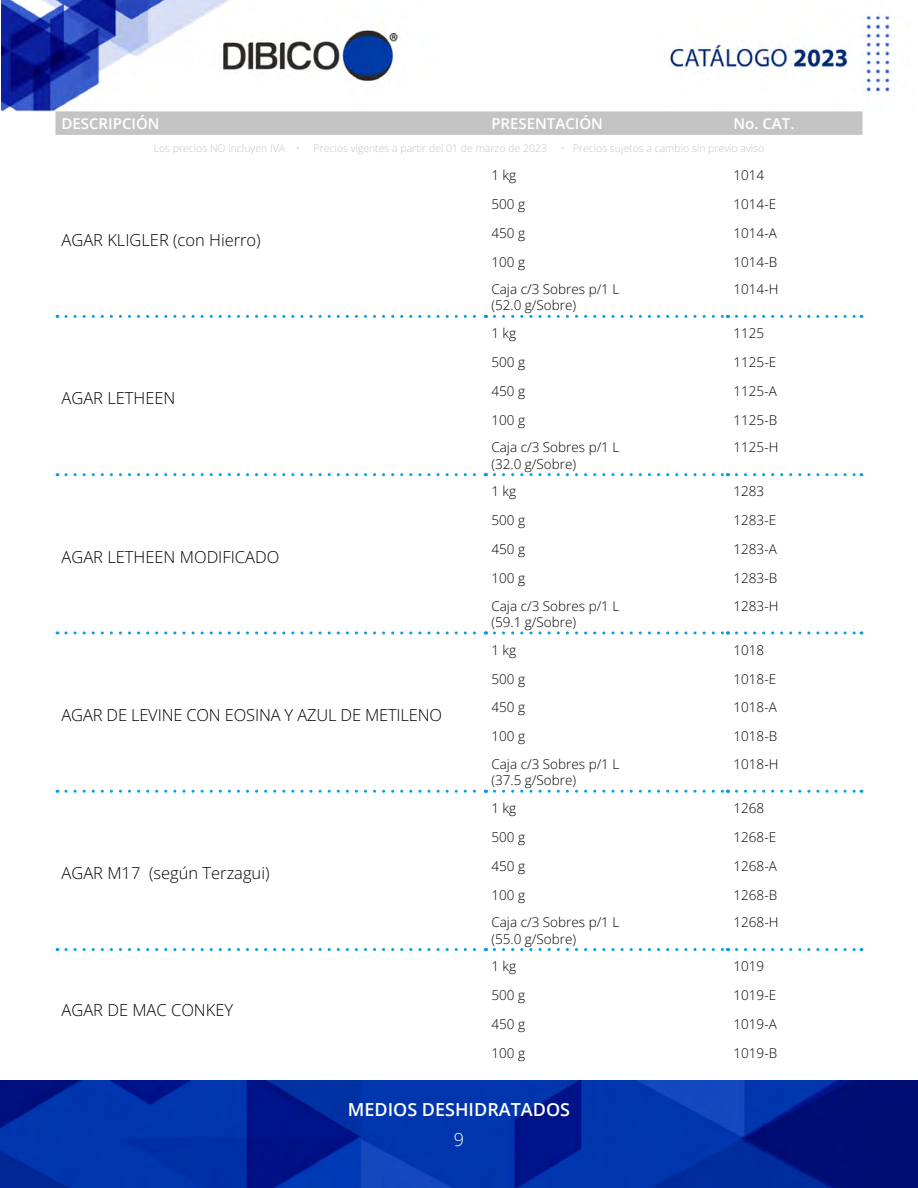
<style>
.page{position:relative;width:918px;height:1188px;background:#fff}
.page>*{position:absolute;margin:0;border:0;box-sizing:border-box;transform-origin:0 0}
.t1{font:600 18px "Open Sans";color:#fff}
.t2{font:300 18px "Open Sans";color:#fff}
.t3{font:300 16.5px "Open Sans";color:#000}
.t4{font:600 15px "Open Sans";color:#fff}
.t5{font:300 13.5px/16.2px "Open Sans";color:#000}
.t6{font:300 10.5px "Open Sans";color:#c4c4c4}
</style>
<div class="page">
<img style="left:1px;top:1081px;width:917px;height:107px">
<img style="left:1px;top:0;width:892px;height:111px">
<div style="left:56px;top:111px;width:806px;height:24px;background:#c4c4c4"></div>
<svg style="left:66px;top:315px;width:420px;height:3px"></svg>
<svg style="left:494px;top:315px;width:235px;height:3px"></svg>
<svg style="left:736px;top:315px;width:126px;height:3px"></svg>
<svg style="left:66px;top:473px;width:420px;height:3px"></svg>
<svg style="left:494px;top:473px;width:235px;height:3px"></svg>
<svg style="left:736px;top:473px;width:126px;height:3px"></svg>
<svg style="left:66px;top:631px;width:420px;height:3px"></svg>
<svg style="left:494px;top:631px;width:235px;height:3px"></svg>
<svg style="left:736px;top:631px;width:126px;height:3px"></svg>
<svg style="left:66px;top:790px;width:420px;height:3px"></svg>
<svg style="left:494px;top:790px;width:235px;height:3px"></svg>
<svg style="left:736px;top:790px;width:126px;height:3px"></svg>
<svg style="left:66px;top:948px;width:420px;height:3px"></svg>
<svg style="left:494px;top:948px;width:235px;height:3px"></svg>
<svg style="left:736px;top:948px;width:126px;height:3px"></svg>
<p class="t4" style="left:62px;top:113px;width:100px">DESCRIPCIÓN</p>
<p class="t4" style="left:491px;top:113px;width:113px">PRESENTACIÓN</p>
<p class="t4" style="left:734px;top:113px;width:62px">No. CAT.</p>
<p class="t6" style="left:154px;top:141px;width:148px">Los precios NO incluyen IVA •</p>
<p class="t6" style="left:314px;top:141px;width:235px">Precios vigentes a partir del 01 de marzo de 2023</p>
<p class="t6" style="left:561px;top:141px;width:205px">• Precios sujetos a cambio sin previo aviso</p>
<p class="t3" style="left:62px;top:229px;width:201px">AGAR KLIGLER (con Hierro)</p>
<p class="t3" style="left:62px;top:387px;width:116px">AGAR LETHEEN</p>
<p class="t3" style="left:62px;top:545px;width:219px">AGAR LETHEEN MODIFICADO</p>
<p class="t3" style="left:62px;top:704px;width:382px">AGAR DE LEVINE CON EOSINA Y AZUL DE METILENO</p>
<p class="t3" style="left:62px;top:862px;width:210px">AGAR M17 (según Terzagui)</p>
<p class="t3" style="left:62px;top:999px;width:173px">AGAR DE MAC CONKEY</p>
<p class="t5" style="left:491px;top:166px;width:26px">1 kg</p>
<p class="t5" style="left:734px;top:166px;width:32px">1014</p>
<p class="t5" style="left:491px;top:195px;width:35px">500 g</p>
<p class="t5" style="left:734px;top:195px;width:44px">1014-E</p>
<p class="t5" style="left:491px;top:224px;width:35px">450 g</p>
<p class="t5" style="left:734px;top:224px;width:45px">1014-A</p>
<p class="t5" style="left:491px;top:253px;width:35px">100 g</p>
<p class="t5" style="left:734px;top:253px;width:45px">1014-B</p>
<p class="t5" style="left:491px;top:281px;width:130px">Caja c/3 Sobres p/1 L (52.0 g/Sobre)</p>
<p class="t5" style="left:734px;top:281px;width:46px">1014-H</p>
<p class="t5" style="left:491px;top:325px;width:26px">1 kg</p>
<p class="t5" style="left:734px;top:325px;width:32px">1125</p>
<p class="t5" style="left:491px;top:354px;width:35px">500 g</p>
<p class="t5" style="left:734px;top:354px;width:44px">1125-E</p>
<p class="t5" style="left:491px;top:383px;width:35px">450 g</p>
<p class="t5" style="left:734px;top:383px;width:45px">1125-A</p>
<p class="t5" style="left:491px;top:411px;width:35px">100 g</p>
<p class="t5" style="left:734px;top:411px;width:45px">1125-B</p>
<p class="t5" style="left:491px;top:439px;width:130px">Caja c/3 Sobres p/1 L (32.0 g/Sobre)</p>
<p class="t5" style="left:734px;top:439px;width:46px">1125-H</p>
<p class="t5" style="left:491px;top:483px;width:26px">1 kg</p>
<p class="t5" style="left:734px;top:483px;width:32px">1283</p>
<p class="t5" style="left:491px;top:512px;width:35px">500 g</p>
<p class="t5" style="left:734px;top:512px;width:44px">1283-E</p>
<p class="t5" style="left:491px;top:541px;width:35px">450 g</p>
<p class="t5" style="left:734px;top:541px;width:45px">1283-A</p>
<p class="t5" style="left:491px;top:570px;width:35px">100 g</p>
<p class="t5" style="left:734px;top:570px;width:45px">1283-B</p>
<p class="t5" style="left:491px;top:597px;width:130px">Caja c/3 Sobres p/1 L (59.1 g/Sobre)</p>
<p class="t5" style="left:734px;top:597px;width:46px">1283-H</p>
<p class="t5" style="left:491px;top:641px;width:26px">1 kg</p>
<p class="t5" style="left:734px;top:641px;width:32px">1018</p>
<p class="t5" style="left:491px;top:670px;width:35px">500 g</p>
<p class="t5" style="left:734px;top:670px;width:44px">1018-E</p>
<p class="t5" style="left:491px;top:699px;width:35px">450 g</p>
<p class="t5" style="left:734px;top:699px;width:45px">1018-A</p>
<p class="t5" style="left:491px;top:728px;width:35px">100 g</p>
<p class="t5" style="left:734px;top:728px;width:45px">1018-B</p>
<p class="t5" style="left:491px;top:756px;width:130px">Caja c/3 Sobres p/1 L (37.5 g/Sobre)</p>
<p class="t5" style="left:734px;top:756px;width:46px">1018-H</p>
<p class="t5" style="left:491px;top:800px;width:26px">1 kg</p>
<p class="t5" style="left:734px;top:800px;width:32px">1268</p>
<p class="t5" style="left:491px;top:828px;width:35px">500 g</p>
<p class="t5" style="left:734px;top:828px;width:44px">1268-E</p>
<p class="t5" style="left:491px;top:857px;width:35px">450 g</p>
<p class="t5" style="left:734px;top:857px;width:45px">1268-A</p>
<p class="t5" style="left:491px;top:886px;width:35px">100 g</p>
<p class="t5" style="left:734px;top:886px;width:45px">1268-B</p>
<p class="t5" style="left:491px;top:914px;width:130px">Caja c/3 Sobres p/1 L (55.0 g/Sobre)</p>
<p class="t5" style="left:734px;top:914px;width:46px">1268-H</p>
<p class="t5" style="left:491px;top:958px;width:26px">1 kg</p>
<p class="t5" style="left:734px;top:958px;width:32px">1019</p>
<p class="t5" style="left:491px;top:987px;width:35px">500 g</p>
<p class="t5" style="left:734px;top:987px;width:44px">1019-E</p>
<p class="t5" style="left:491px;top:1016px;width:35px">450 g</p>
<p class="t5" style="left:734px;top:1016px;width:45px">1019-A</p>
<p class="t5" style="left:491px;top:1045px;width:35px">100 g</p>
<p class="t5" style="left:734px;top:1045px;width:45px">1019-B</p>
<h1 class="t1" style="left:348px;top:1097px;width:224px">MEDIOS DESHIDRATADOS</h1>
<h1 class="t2" style="left:454px;top:1127px;width:12px">9</h1>
</div>
